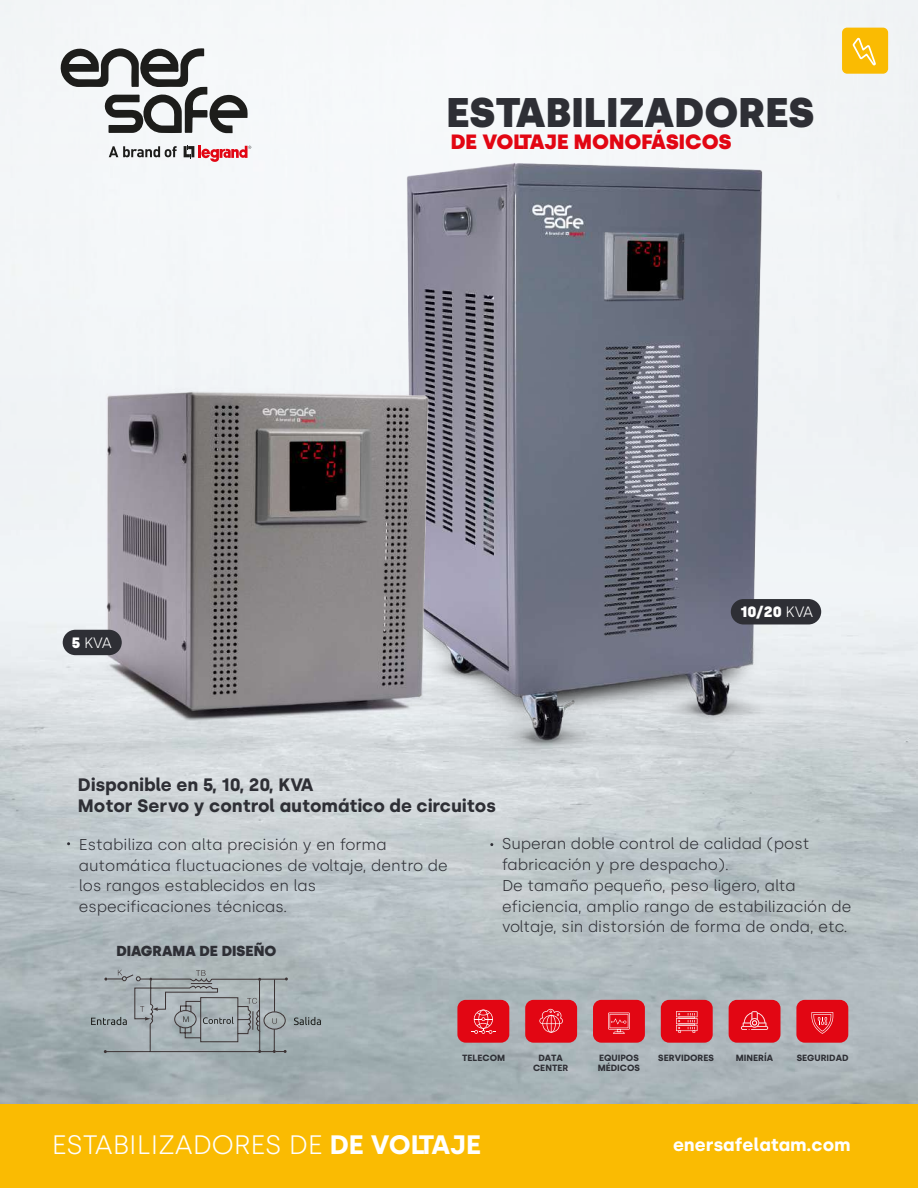
<style>
.page{position:relative;width:918px;height:1188px;background:#fff}
.page>*{position:absolute;margin:0;border:0;box-sizing:border-box;transform-origin:0 0}
.t1{font:900 41.4px "Silka";color:#2e2f35}
.t2{font:300 26.7px "Silka";color:#fff}
.t3{font:900 20.7px "Silka";color:#e20613}
.t4{font:700 18px/20.9px "Silka";color:#2e2f35}
.t5{font:700 18px "Silka";color:#fff}
.t6{font:300 15.6px/20.9px "Silka";color:#2e2f35}
.t7{font:900 15px "Silka";color:#fff}
.t8{font:300 15px "Silka";color:#fff}
.t9{font:900 14.55px "Silka";color:#2e2f35}
.t10{font:700 9px/9.8px "Silka";color:#2e2f35;text-align:center}
.s1{font-weight:900}
.s2{font-weight:300}
.s3{font-weight:700}
</style>
<div class="page">
<img style="left:0;top:676px;width:918px;height:428px">
<div style="left:0;top:0;width:918px;height:676px;background:#f3f6f8"></div>
<img style="left:362px;top:163px;width:460px;height:616px">
<img style="left:72px;top:360px;width:391px;height:392px">
<div style="left:63px;top:630px;width:59px;height:25px;background:#2e2f35;border-radius:13px"></div>
<div style="left:731px;top:599px;width:90px;height:25px;background:#2e2f35;border-radius:13px"></div>
<div style="left:0;top:1104px;width:918px;height:84px;background:#fabb02"></div>
<svg style="left:184px;top:145px;width:67px;height:17px"></svg>
<svg style="left:109px;top:146px;width:68px;height:11px"></svg>
<svg style="left:60px;top:48px;width:188px;height:85px"></svg>
<div style="left:842px;top:28px;width:46px;height:46px;background:#fabb02;border-radius:5px"></div>
<svg style="left:852px;top:37px;width:24px;height:29px"></svg>
<div style="left:661px;top:1000px;width:52px;height:43px;background:#e20613;border-radius:8px"></div>
<svg style="left:676px;top:1011px;width:21px;height:22px"></svg>
<div style="left:593px;top:1000px;width:52px;height:43px;background:#e20613;border-radius:8px"></div>
<svg style="left:608px;top:1013px;width:22px;height:21px"></svg>
<div style="left:525px;top:1000px;width:52px;height:43px;background:#e20613;border-radius:8px"></div>
<svg style="left:539px;top:1009px;width:24px;height:24px"></svg>
<div style="left:796px;top:1000px;width:52px;height:43px;background:#e20613;border-radius:8px"></div>
<svg style="left:811px;top:1012px;width:22px;height:22px"></svg>
<div style="left:457px;top:1000px;width:52px;height:43px;background:#e20613;border-radius:8px"></div>
<svg style="left:471px;top:1010px;width:25px;height:24px"></svg>
<div style="left:729px;top:1000px;width:52px;height:43px;background:#e20613;border-radius:8px"></div>
<svg style="left:741px;top:1011px;width:27px;height:19px"></svg>
<svg style="left:294px;top:1017px;width:27px;height:8px"></svg>
<svg style="left:91px;top:964px;width:197px;height:89px;background:#9fa8ab"></svg>
<h1 class="t1" style="left:447px;top:87px;width:369px">ESTABILIZADORES</h1>
<h3 class="t3" style="left:451px;top:129px;width:282px">DE VOLTAJE MONOFÁSICOS</h3>
<p class="t8" style="left:72px;top:634px;width:42px"><span class="s1">5</span> KVA</p>
<p class="t4" style="left:78px;top:775px;width:419px">Disponible en 5, 10, 20, KVA<br>Motor Servo y control automático de circuitos</p>
<p class="t7" style="left:741px;top:603px;width:74px">10/20 <span class="s2">KVA</span></p>
<p class="t6" style="left:79px;top:834px;width:370px">Estabiliza con alta precisión y en forma automática fluctuaciones de voltaje, dentro de los rangos establecidos en las especificaciones técnicas.</p>
<p class="t9" style="left:116px;top:942px;width:162px">DIAGRAMA DE DISEÑO</p>
<p class="t6" style="left:502px;top:833px;width:351px">Superan doble control de calidad (post fabricación y pre despacho).<br>De tamaño pequeño, peso ligero, alta eficiencia, amplio rango de estabilización de voltaje, sin distorsión de forma de onda, etc.</p>
<p class="t10" style="left:462px;top:1053px;width:45px">TELECOM</p>
<p class="t10" style="left:533px;top:1053px;width:37px">DATA<br>CENTER</p>
<p class="t10" style="left:598px;top:1053px;width:44px;text-align:left">EQUIPOS<br>MÉDICOS</p>
<p class="t10" style="left:658px;top:1053px;width:57px">SERVIDORES</p>
<p class="t10" style="left:736px;top:1053px;width:39px">MINERÍA</p>
<p class="t10" style="left:797px;top:1053px;width:53px">SEGURIDAD</p>
<h2 class="t2" style="left:52px;top:1129px;width:431px">ESTABILIZADORES DE <span class="s3">DE VOLTAJE</span></h2>
<p class="t5" style="left:673px;top:1134px;width:179px">enersafelatam.com</p>
</div>
